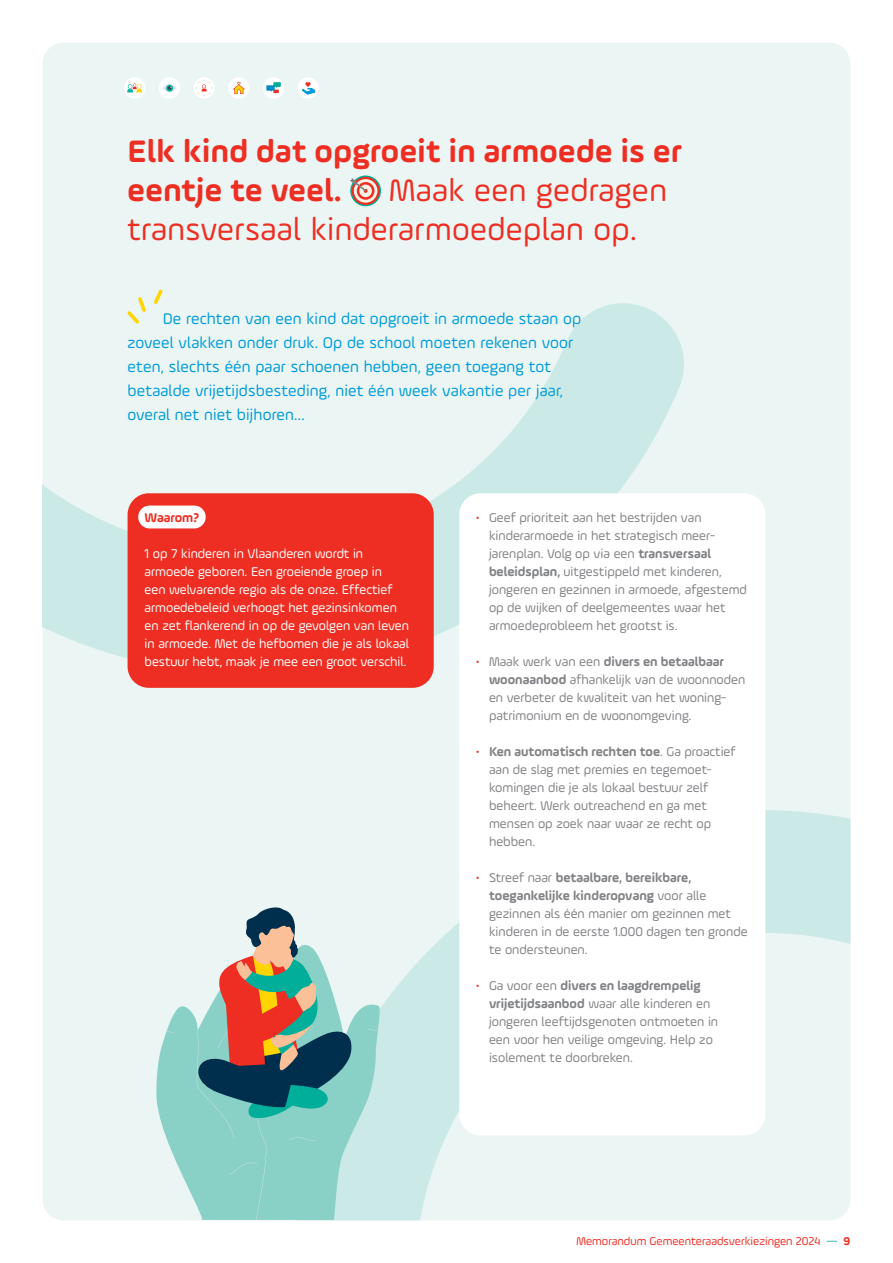
<style>
.page{position:relative;width:893px;height:1263px;background:#fff}
.page>*{position:absolute;margin:0;border:0;box-sizing:border-box;transform-origin:0 0}
.TITEL_1{font:33px/39px "Ample Soft";letter-spacing:.01em;color:#ee2e22}
.TITEL_1-2{font:700 33px/39px "Ample Soft";letter-spacing:.01em;color:#ee2e22}
.inleiding{font:16.5px/24px "Ample Soft";letter-spacing:.01em;color:#009ada}
.t1{font:13.5px/18px "Ample Soft";color:#808285}
.broodtekst_wit{font:13.5px/18px "Ample Soft";color:#fff}
.ondertitel{font:700 13.5px "Ample Soft";color:#ee2e22}
.t2{font:12px "Ample Soft";color:#ee2e22}
.s1{font-weight:300;color:#ee2e22}
.s2{font-weight:700}
.s3{color:#00ae9a}
</style>
<div class="page">
<div style="left:43px;top:43px;width:807px;height:1177px;background:#ebf6f4;border-radius:21px"></div>
<svg style="left:380px;top:810px;width:470px;height:410px"></svg>
<div style="left:228px;top:77px;width:21px;height:22px;background:#fff;border-radius:50%"></div>
<svg style="left:233px;top:82px;width:12px;height:12px"></svg>
<div style="left:124px;top:77px;width:21px;height:22px;background:#fff;border-radius:50%"></div>
<svg style="left:127px;top:83px;width:15px;height:9px"></svg>
<div style="left:159px;top:77px;width:21px;height:22px;background:#fff;border-radius:50%"></div>
<svg style="left:163px;top:84px;width:14px;height:8px"></svg>
<svg style="left:193px;top:77px;width:22px;height:22px"></svg>
<svg style="left:196px;top:79px;width:17px;height:17px"></svg>
<div style="left:263px;top:77px;width:21px;height:22px;background:#fff;border-radius:50%"></div>
<svg style="left:266px;top:82px;width:15px;height:12px"></svg>
<div style="left:298px;top:77px;width:21px;height:22px;background:#fff;border-radius:50%"></div>
<svg style="left:302px;top:82px;width:13px;height:13px"></svg>
<svg style="left:43px;top:303px;width:641px;height:385px"></svg>
<svg style="left:350px;top:175px;width:31px;height:31px"></svg>
<svg style="left:352px;top:177px;width:28px;height:28px"></svg>
<svg style="left:354px;top:179px;width:23px;height:24px"></svg>
<svg style="left:357px;top:182px;width:17px;height:18px"></svg>
<div style="left:359px;top:185px;width:13px;height:12px;background:#f9f2e6;border-radius:50%"></div>
<svg style="left:350px;top:177px;width:18px;height:16px"></svg>
<div style="left:128px;top:493px;width:306px;height:195px;background:#ee2e22;border-radius:21px"></div>
<div style="left:138px;top:505px;width:68px;height:23px;background:#fff;border-radius:11px"></div>
<div style="left:459px;top:493px;width:306px;height:642px;background:#fff;border-radius:21px"></div>
<svg style="left:127px;top:297px;width:19px;height:27px"></svg>
<svg style="left:154px;top:289px;width:9px;height:15px"></svg>
<svg style="left:156px;top:1005px;width:224px;height:215px"></svg>
<svg style="left:167px;top:1004px;width:211px;height:215px;background:#99d6ce"></svg>
<svg style="left:194px;top:907px;width:159px;height:215px"></svg>
<p class="TITEL_1-2" style="left:128px;top:131px;width:556px">Elk kind dat opgroeit in armoede is er eentje te veel.</p>
<p class="TITEL_1" style="left:128px;top:170px;width:541px;text-indent:262px">Maak een gedragen transversaal kinderarmoedeplan op.</p>
<p class="inleiding" style="left:128px;top:306px;width:455px;text-indent:35px">De rechten van een kind dat opgroeit in armoede staan op zoveel vlakken onder druk. Op de school moeten rekenen voor eten, slechts één paar schoenen hebben, geen toegang tot betaalde vrijetijdsbesteding, niet één week vakantie per jaar, overal net niet bijhoren...</p>
<p class="ondertitel" style="left:145px;top:509px;width:56px">Waarom?</p>
<p class="broodtekst_wit" style="left:145px;top:544px;width:266px">1 op 7 kinderen in Vlaanderen wordt in armoede geboren. Een groeiende groep in<br>een welvarende regio als de onze. Effectief armoedebeleid verhoogt het gezinsinkomen en zet flankerend in op de gevolgen van leven in armoede. Met de hefbomen die je als lokaal bestuur hebt, maak je mee een groot verschil.</p>
<p class="t1" style="left:489px;top:508px;width:259px;text-indent:-13px"><span class="s1">•</span> Geef prioriteit aan het bestrijden van kinderarmoede in het strategisch meer&shy;jarenplan. Volg op via een <span class="s2">transversaal beleidsplan,</span> uitgestippeld met kinderen, jongeren en gezinnen in armoede, afgestemd op de wijken of deelgemeentes waar het armoedeprobleem het grootst is.</p>
<p class="t1" style="left:489px;top:652px;width:258px;text-indent:-13px"><span class="s1">•</span> Maak werk van een <span class="s2">divers en betaalbaar woonaanbod</span> afhankelijk van de woonnoden en verbeter de kwaliteit van het woning&shy;patrimonium en de woonomgeving.</p>
<p class="t1" style="left:489px;top:742px;width:248px;text-indent:-13px"><span class="s1">•</span> <span class="s2">Ken automatisch rechten toe</span>. Ga proactief aan de slag met premies en tegemoet&shy;komingen die je als lokaal bestuur zelf beheert. Werk outreachend en ga met mensen op zoek naar waar ze recht op hebben.</p>
<p class="t1" style="left:489px;top:868px;width:260px;text-indent:-13px"><span class="s1">•</span> Streef naar <span class="s2">betaalbare, bereikbare, toegankelijke kinderopvang</span> voor alle gezinnen als één manier om gezinnen met kinderen in de eerste 1.000 dagen ten gronde te ondersteunen.</p>
<p class="t1" style="left:489px;top:976px;width:231px;text-indent:-13px"><span class="s1">•</span> Ga voor een <span class="s2">divers en laagdrempelig vrijetijdsaanbod</span> waar alle kinderen en jongeren leeftijdsgenoten ontmoeten in een voor hen veilige omgeving. Help zo isolement te doorbreken.</p>
<p class="t2" style="left:576px;top:1233px;width:275px">Memorandum Gemeenteraadsverkiezingen 2024 <span class="s3">—</span> <span class="s2">9</span></p>
</div>
